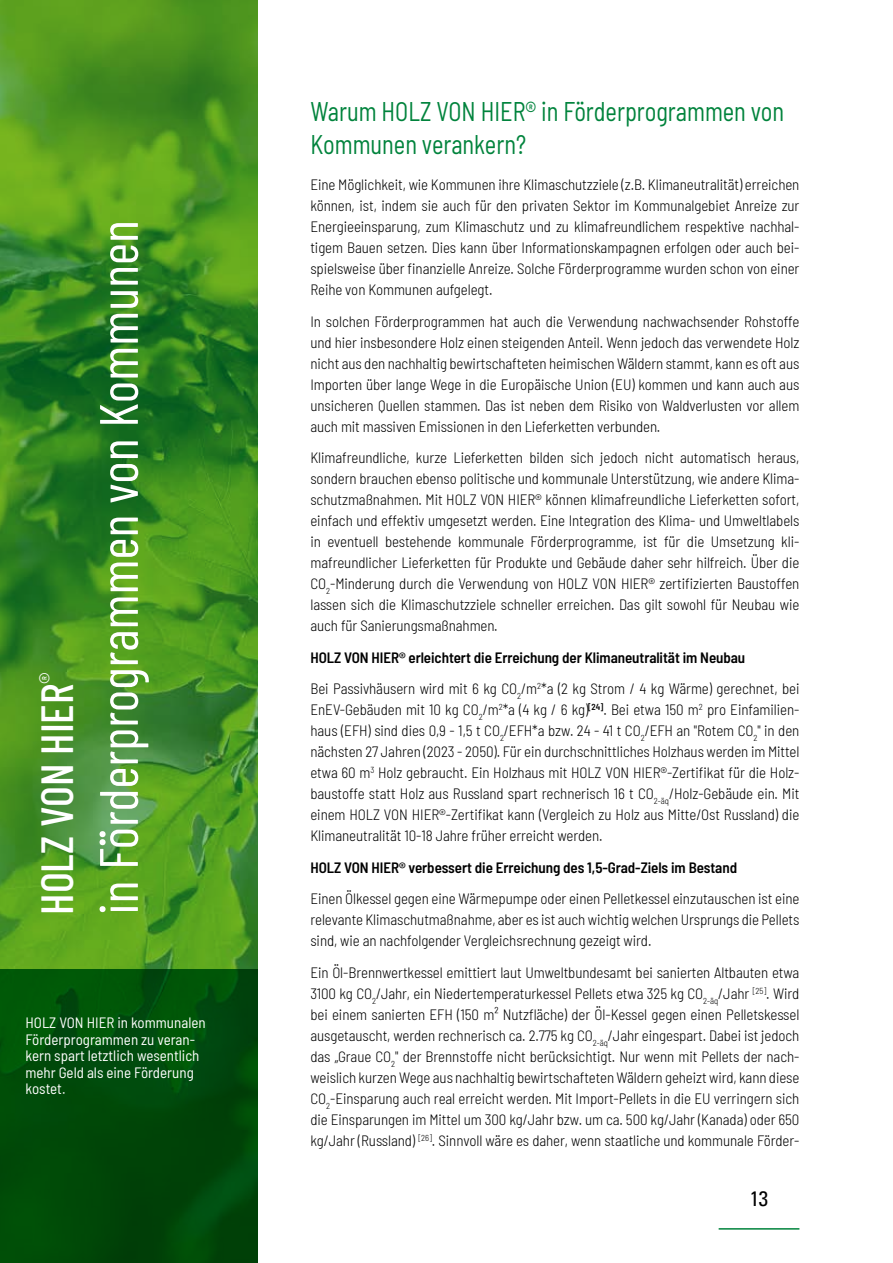
<style>
.page{position:relative;width:893px;height:1263px;background:#fff}
.page>*{position:absolute;margin:0;border:0;box-sizing:border-box;transform-origin:0 0}
.t1{font:54px "Barlow Condensed";color:#fff}
.t2{font:500 45px "Barlow Condensed";color:#fff}
.t3{font:semi-condensed 27px/33px "Barlow";color:#00833c;scale:.9 1}
.t4{font:condensed 21px "Univers LT Std";color:#000}
.t5{font:300 semi-condensed 15px/21px "Barlow";letter-spacing:-.005em;color:#000;text-align:justify}
.t6{font:semi-condensed 15px/16.5px "Barlow";color:#fff}
.t7{font:600 semi-condensed 15px "Barlow";letter-spacing:-.005em;color:#000}
.s1{font-weight:600}
</style>
<div class="page">
<img style="left:0;top:0;width:257px;height:969px">
<div style="left:0;top:969px;width:257px;height:294px;background:linear-gradient(to bottom,#00520a,#004308)"></div>
<hr style="left:719px;top:1228px;width:80px;height:1px;background:#00833c">
<h2 class="t2" style="left:25px;top:915px;width:244px;rotate:-90deg">HOLZ VON HIER<sup>®</sup></h2>
<h1 class="t1" style="left:80px;top:915px;width:696px;rotate:-90deg">in Förderprogrammen von Kommunen</h1>
<p class="t6" style="left:26px;top:1013px;width:182px">HOLZ VON HIER in kommunalen<br>Förderprogrammen zu veran&shy;kern spart letztlich wesentlich mehr Geld als eine Förderung kostet.</p>
<h3 class="t3" style="left:310px;top:92px;width:528px">Warum HOLZ VON HIER® in Förderprogrammen von<br>Kommunen verankern?</h3>
<p class="t5" style="left:310px;top:173px;width:491px">Eine Möglichkeit, wie Kommunen ihre Klimaschutzziele (z.B. Klimaneutralität) erreichen können, ist, indem sie auch für den privaten Sektor im Kommunalgebiet Anreize zur Energieeinsparung, zum Klimaschutz und zu klimafreundlichem respektive nachhal&shy;tigem Bauen setzen. Dies kann über Informationskampagnen erfolgen oder auch bei&shy;spielsweise über finanzielle Anreize. Solche Förderprogramme wurden schon von einer Reihe von Kommunen aufgelegt.</p>
<p class="t5" style="left:310px;top:310px;width:491px">In solchen Förderprogrammen hat auch die Verwendung nachwachsender Rohstoffe und hier insbesondere Holz einen steigenden Anteil. Wenn jedoch das verwendete Holz nicht aus den nachhaltig bewirtschafteten heimischen Wäldern stammt, kann es oft aus Importen über lange Wege in die Europäische Union (EU) kommen und kann auch aus unsicheren Quellen stammen. Das ist neben dem Risiko von Waldverlusten vor allem auch mit massiven Emissionen in den Lieferketten verbunden.</p>
<p class="t5" style="left:310px;top:446px;width:491px">Klimafreundliche, kurze Lieferketten bilden sich jedoch nicht automatisch heraus, sondern brauchen ebenso politische und kommunale Unterstützung, wie andere Klima&shy;schutzmaßnahmen. Mit HOLZ VON HIER® können klimafreundliche Lieferketten sofort, einfach und effektiv umgesetzt werden. Eine Integration des Klima- und Umweltlabels in eventuell bestehende kommunale Förderprogramme, ist für die Umsetzung kli&shy;mafreundlicher Lieferketten für Produkte und Gebäude daher sehr hilfreich. Über die CO<sub>2</sub>-Minderung durch die Verwendung von HOLZ VON HIER® zertifizierten Baustoffen lassen sich die Klimaschutzziele schneller erreichen. Das gilt sowohl für Neubau wie auch für Sanierungsmaßnahmen.</p>
<p class="t5" style="left:310px;top:641px;width:491px;line-height:31.5px"><span class="s1">HOLZ VON HIER® erleichtert die Erreichung der Klimaneutralität im Neubau<br></span>Bei Passivhäusern wird mit 6 kg CO<sub>2</sub>/m<sup>2</sup>*a (2 kg Strom / 4 kg Wärme) gerechnet, bei</p>
<p class="t5" style="left:310px;top:698px;width:491px">EnEV-Gebäuden mit 10 kg CO<sub>2</sub>/m<sup>2</sup>*a (4 kg / 6 kg)<sup>[24]</sup>. Bei etwa 150 m<sup>2</sup> pro Einfamilien&shy;haus (EFH) sind dies 0,9 - 1,5 t CO<sub>2</sub>/EFH*a bzw. 24 - 41 t CO<sub>2</sub>/EFH an "Rotem CO<sub>2</sub>" in den nächsten 27 Jahren (2023 - 2050). Für ein durchschnittliches Holzhaus werden im Mittel etwa 60 m<sup>3</sup> Holz gebraucht. Ein Holzhaus mit HOLZ VON HIER®-Zertifikat für die Holz&shy;baustoffe statt Holz aus Russland spart rechnerisch 16 t CO<sub>2-äq</sub>/Holz-Gebäude ein. Mit einem HOLZ VON HIER®-Zertifikat kann (Vergleich zu Holz aus Mitte/Ost Russland) die Klimaneutralität 10-18 Jahre früher erreicht werden.</p>
<p class="t7" style="left:310px;top:857px;width:428px">HOLZ VON HIER® verbessert die Erreichung des 1,5-Grad-Ziels im Bestand</p>
<p class="t5" style="left:310px;top:887px;width:490px">Einen Ölkessel gegen eine Wärmepumpe oder einen Pelletkessel einzutauschen ist eine relevante Klimaschutmaßnahme, aber es ist auch wichtig welchen Ursprungs die Pellets sind, wie an nachfolgender Vergleichsrechnung gezeigt wird.</p>
<p class="t5" style="left:310px;top:961px;width:491px">Ein Öl-Brennwertkessel emittiert laut Umweltbundesamt bei sanierten Altbauten etwa 3100 kg CO<sub>2</sub>/Jahr, ein Niedertemperaturkessel Pellets etwa 325 kg CO<sub>2-äq</sub>/Jahr <sup>[25]</sup>. Wird bei einem sanierten EFH (150 m² Nutzfläche) der Öl-Kessel gegen einen Pelletskessel ausgetauscht, werden rechnerisch ca. 2.775 kg CO<sub>2-äq</sub>/Jahr eingespart. Dabei ist jedoch das „Graue CO<sub>2</sub>" der Brennstoffe nicht berücksichtigt. Nur wenn mit Pellets der nach&shy;weislich kurzen Wege aus nachhaltig bewirtschafteten Wäldern geheizt wird, kann diese CO<sub>2</sub>-Einsparung auch real erreicht werden. Mit Import-Pellets in die EU verringern sich die Einsparungen im Mittel um 300 kg/Jahr bzw. um ca. 500 kg/Jahr (Kanada) oder 650 kg/Jahr (Russland) <sup>[26]</sup>. Sinnvoll wäre es daher, wenn staatliche und kommunale Förder-</p>
<h3 class="t4" style="left:750px;top:1185px;width:20px">13</h3>
</div>
